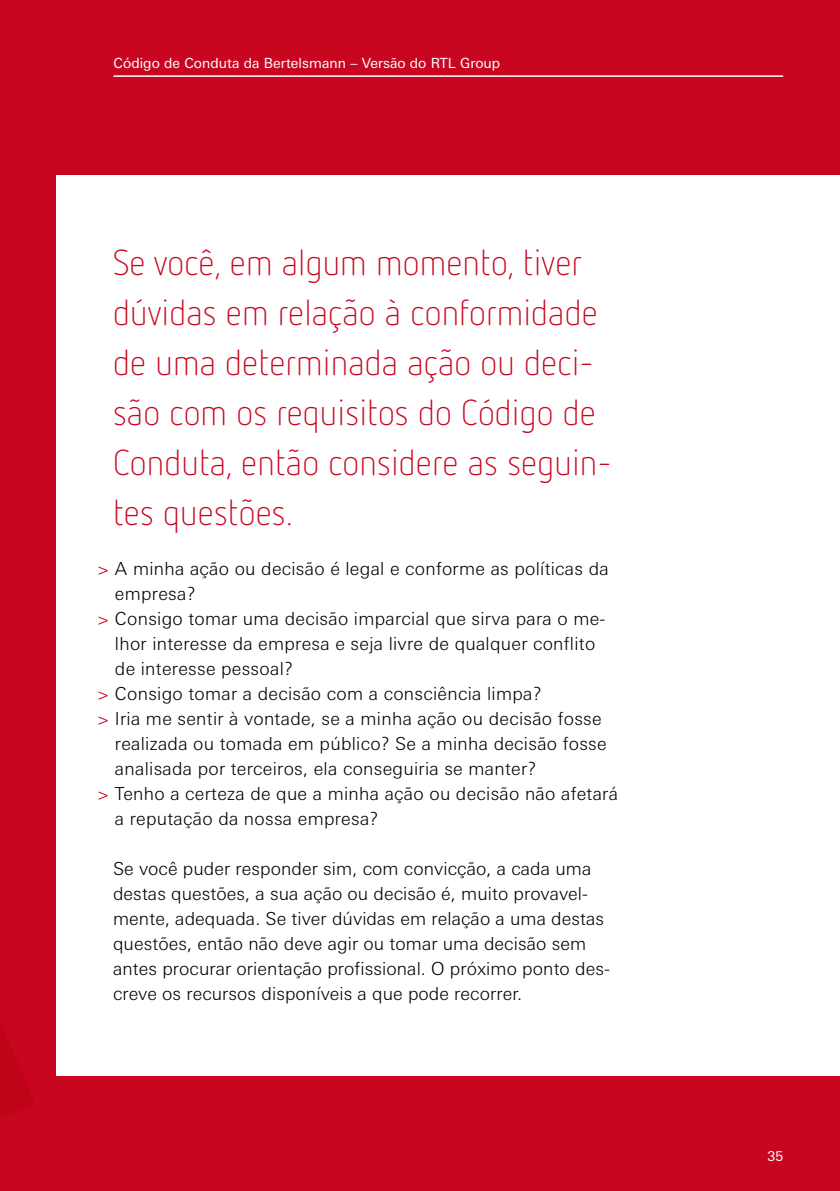
<style>
.page{position:relative;width:840px;height:1191px;background:#fff}
.page>*{position:absolute;margin:0;border:0;box-sizing:border-box;transform-origin:0 0}
.t1{font:300 36px/50px "Netto OT";letter-spacing:.005em;color:#c90620}
.t2{font:300 18px/25px "LT Univers Basic";letter-spacing:.015em;color:#000}
.t3{font:14px "LT Univers Basic";letter-spacing:.005em;color:#fff}
.t4{font:13.6px "LT Univers Basic";color:#fff}
.s1{color:#c90620}
</style>
<div class="page">
<div style="left:0;top:0;width:839px;height:1191px;background:#c90620"></div>
<div style="left:57px;top:175px;width:782px;height:900px;background:#fff"></div>
<hr style="left:113px;top:75px;width:669px;height:2px;background:#fff">
<p class="t3" style="left:113px;top:55px;width:388px">Código de Conduta da Bertelsmann – Versão do RTL Group</p>
<h1 class="t1" style="left:113px;top:237px;width:500px">Se você, em algum momento, tiver dúvidas em relação à conformidade de uma determinada ação ou deci&shy;são com os requisitos do Código de<br>Conduta, então considere as seguin&shy;tes questões.</h1>
<p class="t2" style="left:97px;top:556px;width:513px"><span class="s1">&gt;</span> A minha ação ou decisão é legal e conforme as políticas da</p>
<p class="t2" style="left:115px;top:581px;width:82px">empresa?</p>
<p class="t2" style="left:97px;top:606px;width:509px"><span class="s1">&gt;</span> Consigo tomar uma decisão imparcial que sirva para o me-</p>
<p class="t2" style="left:115px;top:631px;width:481px">lhor interesse da empresa e seja livre de qualquer conflito</p>
<p class="t2" style="left:115px;top:656px;width:179px">de interesse pessoal?</p>
<p class="t2" style="left:97px;top:681px;width:445px"><span class="s1">&gt;</span> Consigo tomar a decisão com a consciência limpa?</p>
<p class="t2" style="left:97px;top:706px;width:506px"><span class="s1">&gt;</span> Iria me sentir à vontade, se a minha ação ou decisão fosse</p>
<p class="t2" style="left:115px;top:731px;width:493px">realizada ou tomada em público? Se a minha decisão fosse</p>
<p class="t2" style="left:115px;top:756px;width:422px">analisada por terceiros, ela conseguiria se manter?</p>
<p class="t2" style="left:97px;top:781px;width:522px"><span class="s1">&gt;</span> Tenho a certeza de que a minha ação ou decisão não afetará</p>
<p class="t2" style="left:115px;top:806px;width:265px">a reputação da nossa empresa?</p>
<p class="t2" style="left:113px;top:856px;width:498px">Se você puder responder sim, com convicção, a cada uma destas questões, a sua ação ou decisão é, muito provavel&shy;mente, adequada. Se tiver dúvidas em relação a uma destas questões, então não deve agir ou tomar uma decisão sem antes procurar orientação profissional. O próximo ponto des&shy;creve os recursos disponíveis a que pode recorrer.</p>
<p class="t4" style="left:767px;top:1148px;width:17px">35</p>
</div>
